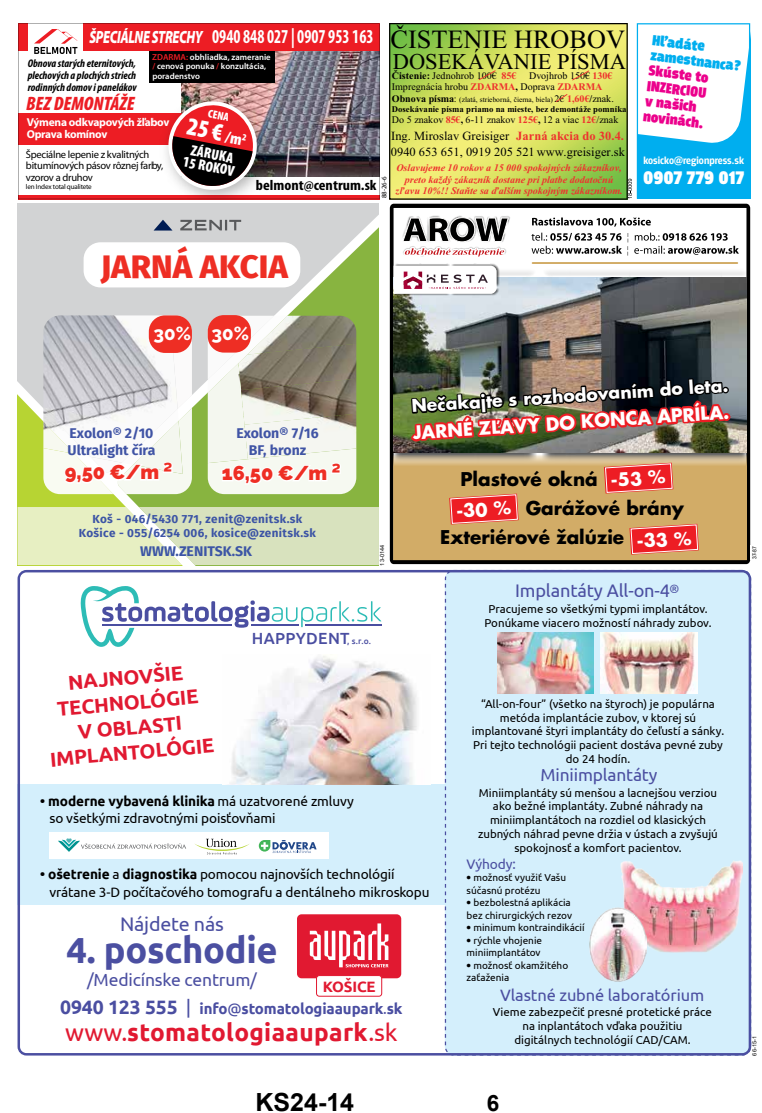
<style>
.page{position:relative;width:762px;height:1113px;background:#fff}
.page>*{position:absolute;margin:0;border:0;box-sizing:border-box;transform-origin:0 0}
.t1{font:700 36.25px "Ubuntu";letter-spacing:-.01em;color:#4b4fa1}
.t2{font:800 32.75px "Fira Sans";color:#ee2e24}
.t3{font:26.25px "Times New Roman";color:#000}
.t4{font:900 condensed 25.25px "Myriad Pro";color:#fff}
.t5{font:700 25px "Arial";color:#000}
.t6{font:700 24.38px "Ubuntu";letter-spacing:.015em;color:#e11931}
.t7{font:22.5px "Times New Roman";color:#000}
.t8{font:700 22.5px "Arial";color:#000}
.t9{font:700 20.25px/25px "Ubuntu";color:#e11931;text-align:center}
.t10{font:900 19.88px "Raleway";color:#ee2e24}
.t11{font:700 condensed 19.75px "Myriad Pro";color:#fff;scale:.84 1}
.t12{font:19.62px "Ubuntu";letter-spacing:-.01em;color:#4b4fa1}
.t13{font:italic 900 condensed 19.5px "Myriad Pro";color:#ed1d24}
.t14{font:900 19.12px "Breakers";color:#fff}
.t15{font:800 18.75px "Raleway";color:#fff}
.t16{font:700 18.5px "Futura LT Pro";color:#000}
.t17{font:18.25px "Ubuntu";letter-spacing:-.01em;color:#4b4fa1}
.t18{font:700 17.75px "Futura LT Pro";color:#fff}
.t19{font:italic 900 17.75px "Myriad Pro";letter-spacing:-.025em;color:#fff;scale:.72 1}
.t20{font:17.5px "Ubuntu";letter-spacing:-.01em;color:#4b4fa1}
.t21{font:17.38px "Ubuntu";letter-spacing:-.01em;color:#4b4fa1}
.t22{font:700 17.25px "Futura LT Pro";color:#fff}
.t23{font:16.38px "Ubuntu";letter-spacing:-.01em;color:#4b4fa1}
.t24{font:500 16.12px "Ubuntu";letter-spacing:.02em;color:#4a4ea1}
.t25{font:900 15.25px/15.2px "Breakers";color:#ec008c}
.t26{font:900 15.25px/15.2px "Breakers";color:#00aeef}
.t27{font:700 15px "Ubuntu";letter-spacing:-.01em;color:#4a4ea1}
.t28{font:900 condensed 15px/12.8px "Myriad Pro";color:#fff;text-align:center}
.t29{font:700 15px "Ubuntu";letter-spacing:-.01em;color:#e11931}
.t30{font:700 condensed 14.62px "Myriad Pro";color:#000;scale:1.1 1}
.t31{font:700 14px/16.9px "Fira Sans";color:#4054a5}
.t32{font:700 14px "Fira Sans";color:#3c55a5}
.t33{font:13.75px "Ubuntu";letter-spacing:-.01em;color:#4b4fa1}
.t34{font:13.62px/17.5px "Ubuntu";letter-spacing:-.01em;color:#000}
.t35{font:12.5px "Times New Roman";letter-spacing:.005em;color:#000}
.t36{font:700 12.5px "Times New Roman";letter-spacing:.005em;color:#ee322e}
.t37{font:700 11.75px/14px "Fira Sans";letter-spacing:.03em;color:#3c54a5;text-align:center}
.t38{font:900 condensed 11.62px "Myriad Pro";color:#fff}
.t39{font:11.5px/13.8px "Ubuntu";color:#000;text-align:center}
.t40{font:700 11.38px/12.8px "Myriad Pro";letter-spacing:-.025em;color:#fff}
.t41{font:italic 700 condensed 11.12px/12px "Myriad Pro";color:#000;text-align:justify}
.t42{font:700 10.62px "Breakers";color:#fff}
.t43{font:10.5px/11.8px "Myriad Pro";letter-spacing:-.025em;color:#000}
.t44{font:10px/12.5px "Ubuntu";color:#000}
.t45{font:italic 700 10px/11.5px "Times New Roman";letter-spacing:-.005em;color:#ee322e;text-align:center}
.t46{font:10px/11.4px "Times New Roman";color:#000}
.t47{font:700 8.75px "Times New Roman";color:#000}
.t48{font:600 8.62px/9.2px "Myriad Pro";color:#fff}
.t49{font:7.5px "Times New Roman";color:#000}
.t50{font:7.12px "Myriad Pro";letter-spacing:-.025em;color:#000}
.t51{font:6.88px "Myriad Pro";color:#000}
.t52{font:5.62px "Arial";color:#000}
.t53{font:5.62px "Arial";color:#000;scale:.89 1}
.s1{color:#ed1d24}
.s2{font-weight:700}
.s3{font-weight:700;color:#ee322e}
.s4{font-weight:700;font-size:10px}
.s5{font-size:10px}
.s6{font-weight:700;font-size:10px;color:#ee322e}
.s7{font-size:16.38px}
.s8{font-size:8.38px}
.s9{font-size:19.38px}
.s10{font-weight:400;font-size:19.38px}
.s11{font-weight:400}
.s12{font-weight:700;font-size:12.5px}
</style>
<div class="page">
<img style="left:18px;top:23px;width:734px;height:1033px">
<h3 class="t3" style="left:390px;top:21px;width:236px">ČISTENIE HROBOV</h3>
<h3 class="t7" style="left:393px;top:45px;width:235px">DOSEKÁVANIE PÍSMA</h3>
<h3 class="t19" style="left:89px;top:27px;width:159px">ŠPECIÁLNE STRECHY</h3>
<p class="t41" style="left:28px;top:57px;width:110px">Obnova starých eternitových, plechových a plochých striech rodinných domov i panelákov</p>
<h3 class="t13" style="left:26px;top:93px;width:110px">BEZ DEMONTÁŽE</h3>
<h3 class="t11" style="left:212px;top:24px;width:194px">0940 848 027 | 0907 953 163</h3>
<p class="t48" style="left:152px;top:52px;width:120px"><span class="s1">ZDARMA:</span> obhliadka, zameranie <span class="s1">/</span> cenová ponuka <span class="s1">/</span> konzultácia, poradenstvo</p>
<p class="t46" style="left:392px;top:69px;width:222px"><span class="s2">Čistenie:</span> Jednohrob 100€ <span class="s3">85€</span> Dvojhrob 150€ <span class="s3">130€<br></span>Impregnácia hrobu <span class="s3">ZDARMA</span><span class="s2">,</span> Doprava <span class="s3">ZDARMA</span></p>
<p class="t49" style="left:392px;top:94px;width:223px"><span class="s4">Obnova písma</span><span class="s5">:</span> (zlatá, strieborná, čierna, biela) <span class="s5">2€</span> <span class="s6">1,60€</span><span class="s4">/</span><span class="s5">znak.</span></p>
<p class="t47" style="left:392px;top:103px;width:236px">Dosekávanie písma priamo na mieste, bez demontáže pomníka</p>
<p class="t46" style="left:392px;top:114px;width:228px">Do 5 znakov <span class="s3">85€</span><span class="s2">,</span> 6-11 znakov <span class="s3">125€</span><span class="s2">,</span> 12 a viac <span class="s3">12€</span>/znak</p>
<p class="t38" style="left:209px;top:107px;width:23px;rotate:11deg">CENA</p>
<h3 class="t4" style="left:190px;top:112px;width:62px;rotate:11deg">25 € <span class="s7">/m</span><sup>2</sup></h3>
<h3 class="t28" style="left:187px;top:143px;width:54px;rotate:11deg">ZÁRUKA<br>15 ROKOV</h3>
<p class="t40" style="left:27px;top:115px;width:144px">Výmena odkvapových žľabov<br>Oprava komínov</p>
<p class="t35" style="left:391px;top:127px;width:120px">Ing. Miroslav Greisiger</p>
<p class="t45" style="left:395px;top:162px;width:229px">Oslavujeme 10 rokov a 15 000 spokojných zákazníkov, preto každý zákazník dostane pri platbe dodatočnú zľavu 10%!! Staňte sa ďalším spokojným zákazníkom.</p>
<p class="t36" style="left:516px;top:127px;width:109px">Jarná akcia do 30.4.</p>
<p class="t35" style="left:391px;top:143px;width:236px">0940 653 651, 0919 205 521www.greisiger.sk</p>
<p class="t43" style="left:26px;top:148px;width:139px">Špeciálne lepenie z kvalitných bitumínových pásov rôznej farby, vzorov a druhov</p>
<p class="t50" style="left:26px;top:183px;width:67px">len Index total qualitete</p>
<p class="t51" style="left:380px;top:198px;width:23px;rotate:-90deg">88-26-6</p>
<p class="t30" style="left:256px;top:176px;width:111px">belmont@centrum.sk</p>
<h3 class="t26" style="left:653px;top:33px;width:92px;rotate:7deg">Hľadáte zamestnanca?</h3>
<h3 class="t25" style="left:649px;top:64px;width:66px;rotate:7deg">Skúste to<br>INZERCIOU v našich novinách.</h3>
<p class="t42" style="left:643px;top:154px;width:102px">kosicko@regionpress.sk</p>
<h3 class="t14" style="left:643px;top:166px;width:103px">0907 779 017</h3>
<h2 class="t2" style="left:101px;top:238px;width:189px">JARNÁ AKCIA</h2>
<h3 class="t15" style="left:154px;top:323px;width:97px">30% 30%</h3>
<p class="t31" style="left:68px;top:424px;width:90px">Exolon® 2/10<br>Ultralight číra</p>
<p class="t31" style="left:236px;top:424px;width:84px;text-align:center">Exolon® 7/16<br>BF, bronz</p>
<h3 class="t10" style="left:65px;top:461px;width:109px">9,50 €/m ²</h3>
<h3 class="t10" style="left:222px;top:462px;width:120px">16,50 €/m ²</h3>
<p class="t37" style="left:79px;top:511px;width:239px">Koš - 046/5430 771, zenit@zenitsk.sk<br>Košice - 055/6254 006, kosice@zenitsk.sk</p>
<p class="t32" style="left:140px;top:539px;width:113px">WWW.ZENITSK.SK</p>
<p class="t52" style="left:378px;top:565px;width:22px;rotate:-90deg">13-0144</p>
<h3 class="t9" style="left:42px;top:672px;width:166px;rotate:-5deg">NAJNOVŠIE<br>TECHNOLÓGIE<br>V OBLASTI<br>IMPLANTOLÓGIE</h3>
<h3 class="t24" style="left:252px;top:628px;width:121px">HAPPYDENT<span class="s8">, s.r.o.</span></h3>
<h3 class="t22" style="left:411px;top:393px;width:319px;rotate:-4deg">Nečakajte s rozh od ovaním d o leta.</h3>
<h3 class="t18" style="left:412px;top:420px;width:318px;rotate:-4deg">JARNÉ ZĽAVY DO KONCA APRÍLA.</h3>
<h3 class="t18" style="left:610px;top:466px;width:48px;rotate:-4deg">-53 %</h3>
<h3 class="t16" style="left:460px;top:464px;width:139px">Plastové okná</h3>
<h3 class="t16" style="left:526px;top:494px;width:160px">Garážové brány</h3>
<h3 class="t16" style="left:440px;top:523px;width:185px">Exteriérové žalúzie</h3>
<h3 class="t18" style="left:455px;top:497px;width:48px;rotate:-4deg">-30 %</h3>
<h3 class="t18" style="left:636px;top:528px;width:48px;rotate:-4deg">-33 %</h3>
<h3 class="t17" style="left:515px;top:579px;width:166px">Implantáty All-on-4<sup>®</sup></h3>
<p class="t39" style="left:484px;top:601px;width:228px">Pracujeme so všetkými typmi implantátov.<br>Ponúkame viacero možností náhrady zubov.</p>
<p class="t39" style="left:472px;top:696px;width:254px">“All-on-four” (všetko na štyroch) je populárna metóda implantácie zubov, v ktorej sú implantované štyri implantáty do čeľustí a sánky.<br>Pri tejto technológii pacient dostáva pevné zuby do 24 hodín.</p>
<h3 class="t21" style="left:540px;top:764px;width:118px">Miniimplantáty</h3>
<p class="t34" style="left:49px;top:791px;width:306px;text-indent:-9px"><span class="s2">• moderne vybavená klinika</span> má uzatvorené zmluvy so všetkými zdravotnými poisťovňami</p>
<p class="t34" style="left:49px;top:865px;width:382px;text-indent:-9px"><span class="s2">• ošetrenie</span> a <span class="s2">diagnostika</span> pomocou najnovších technológií vrátane 3-D počítačového tomografu a dentálneho mikroskopu</p>
<h3 class="t12" style="left:120px;top:911px;width:105px">Nájdete nás</h3>
<h1 class="t1" style="left:66px;top:928px;width:213px">4. poschodie</h1>
<h3 class="t20" style="left:87px;top:968px;width:171px">/Medicínske centrum/</h3>
<h3 class="t29" style="left:323px;top:977px;width:54px">KOŠICE</h3>
<h3 class="t27" style="left:60px;top:999px;width:344px"><span class="s9">0940 123 555</span> <span class="s10">|</span> info<span class="s11">@</span>stomatologiaaupark<span class="s11">.</span>sk</h3>
<h3 class="t6" style="left:65px;top:1018px;width:334px"><span class="s11">www.</span>stomatologiaaupark<span class="s11">.sk</span></h3>
<p class="t39" style="left:478px;top:785px;width:241px">Miniimplantáty sú menšou a lacnejšou verziou ako bežné implantáty. Zubné náhrady na miniimplantátoch na rozdiel od klasických zubných náhrad pevne držia v ústach a zvyšujú spokojnosť a komfort pacientov.</p>
<p class="t33" style="left:467px;top:855px;width:51px">Výhody:</p>
<p class="t44" style="left:467px;top:871px;width:101px"><span class="s12">•</span> možnosť využiť Vašu súčasnú protézu</p>
<p class="t44" style="left:467px;top:896px;width:107px"><span class="s12">•</span> bezbolestná aplikácia bez chirurgických rezov</p>
<p class="t44" style="left:467px;top:921px;width:120px"><span class="s12">•</span> minimum kontraindikácií</p>
<p class="t44" style="left:467px;top:933px;width:77px"><span class="s12">•</span> rýchle vhojenie miniimplantátov</p>
<p class="t44" style="left:467px;top:958px;width:103px"><span class="s12">•</span> možnosť okamžitého zaťaženia</p>
<h3 class="t23" style="left:500px;top:985px;width:205px">Vlastné zubné laboratórium</h3>
<p class="t39" style="left:493px;top:1005px;width:221px">Vieme zabezpečiť presné protetické práce na inplantátoch vďaka použitiu digitálnych technológií CAD/CAM.</p>
<h3 class="t5" style="left:255px;top:1084px;width:100px">KS24-14</h3>
<h3 class="t8" style="left:487px;top:1087px;width:14px">6</h3>
<p class="t53" style="left:750px;top:559px;width:16px;rotate:-90deg">37-87</p>
<p class="t52" style="left:750px;top:1048px;width:18px;rotate:-90deg">001 -1</p>
<p class="t52" style="left:750px;top:1055px;width:21px;rotate:-90deg">66-15-1</p>
</div>
